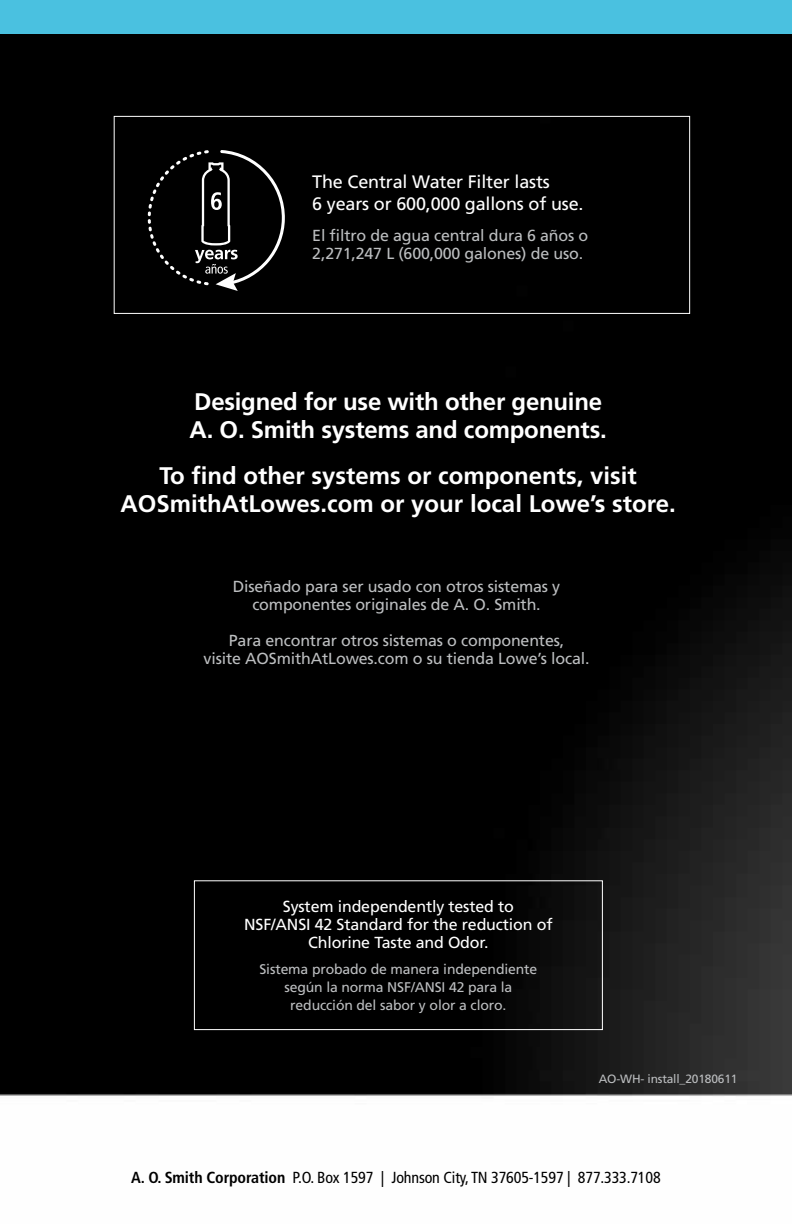
<style>
.page{position:relative;width:792px;height:1224px;background:#fff}
.page>*{position:absolute;margin:0;border:0;box-sizing:border-box;transform-origin:0 0}
.t1{font:700 24px/28px "Frutiger";color:#fff}
.t2{font:18px/22px "Frutiger";letter-spacing:-.01em;color:#fff}
.t3{font:16px/18px "Frutiger";letter-spacing:-.01em;color:#bcbec0;text-align:center}
.t4{font:16px/18px "Frutiger";letter-spacing:-.01em;color:#fff;text-align:center}
.t5{font:condensed 16px "Frutiger";letter-spacing:-.01em;color:#000}
.t6{font:14px/18px "Frutiger";letter-spacing:-.01em;color:#bcbec0;text-align:center}
.t7{font:12px "Frutiger";letter-spacing:-.015em;color:#bcbec0}
.s1{font-weight:700}
</style>
<div class="page">
<img style="left:0;top:33px;width:792px;height:1063px">
<svg style="left:148px;top:150px;width:138px;height:141px;background:#181818"></svg>
<div style="left:114px;top:116px;width:576px;height:198px;border:1px solid #fff"></div>
<div style="left:0;top:0;width:792px;height:33px;background:#4ac1e0"></div>
<div style="left:194px;top:880px;width:409px;height:150px;border:1px solid #fff"></div>
<p class="t2" style="left:312px;top:171px;width:273px">The Central Water Filter lasts<br>6 years or 600,000 gallons of use.</p>
<p class="t3" style="left:312px;top:226px;width:277px;text-align:left">El filtro de agua central dura 6 años o<br>2,271,247 L (600,000 galones) de uso.</p>
<h1 class="t1" style="left:190px;top:387px;width:419px">Designed for use with other genuine<br>A. O. Smith systems and components.</h1>
<h1 class="t1" style="left:121px;top:461px;width:557px;text-align:center">To find other systems or components, visit<br>AOSmithAtLowes.com or your local Lowe’s store.</h1>
<p class="t3" style="left:233px;top:578px;width:329px">Diseñado para ser usado con otros sistemas y componentes originales de A. O. Smith.</p>
<p class="t3" style="left:204px;top:632px;width:387px">Para encontrar otros sistemas o componentes,<br>visite AOSmithAtLowes.com o su tienda Lowe’s local.</p>
<p class="t4" style="left:244px;top:898px;width:310px">System independently tested to<br>NSF/ANSI 42 Standard for the reduction of<br>Chlorine Taste and Odor.</p>
<p class="t6" style="left:259px;top:960px;width:279px">Sistema probado de manera independiente según la norma NSF/ANSI 42 para la reducción del sabor y olor a cloro.</p>
<p class="t7" style="left:599px;top:1071px;width:140px">AO-WH- install_20180611</p>
<p class="t5" style="left:131px;top:1168px;width:531px"><span class="s1">A. O. Smith Corporation</span> P.O. Box 1597 | Johnson City, TN 37605-1597 | 877.333.7108</p>
</div>
